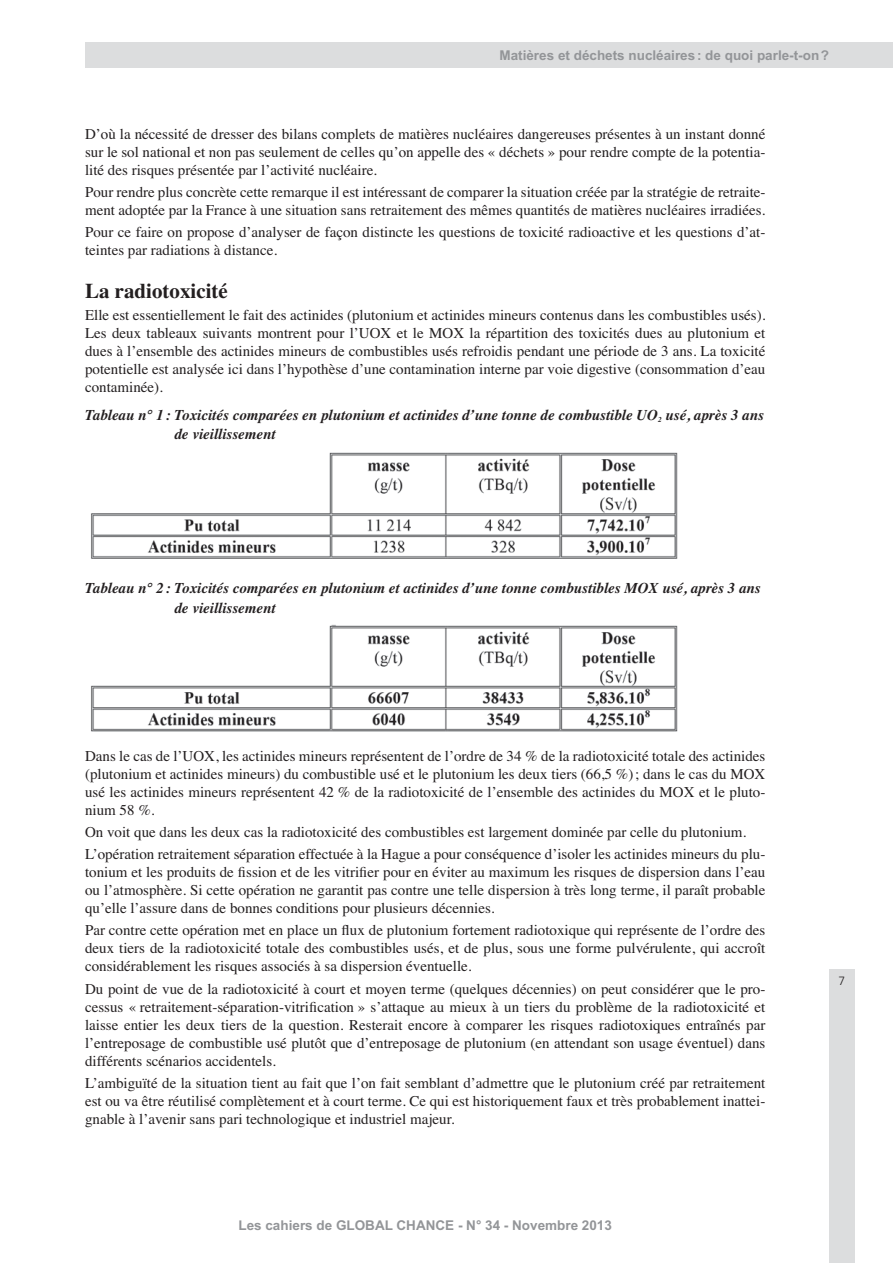
<style>
.page{position:relative;width:893px;height:1263px;background:#fff}
.page>*{position:absolute;margin:0;border:0;box-sizing:border-box;transform-origin:0 0}
.t1{font:700 21px "Times";color:#231f20}
.t2{font:15px/18px "Times";color:#231f20;text-align:justify}
.t3{font:italic 700 15px/19.5px "Times";color:#231f20}
.t4{font:700 13.5px "Arial";color:#939598}
.t5{font:300 12px "Frutiger";color:#231f20}
</style>
<div class="page">
<div style="left:829px;top:969px;width:26px;height:294px;background:#dcddde"></div>
<img style="left:91px;top:452px;width:587px;height:107px">
<img style="left:91px;top:624px;width:587px;height:108px">
<div style="left:85px;top:43px;width:808px;height:25px;background:#dcddde"></div>
<p class="t4" style="left:499px;top:48px;width:331px">Matières et déchets nucléaires : de quoi parle-t-on ?</p>
<p class="t2" style="left:85px;top:126px;width:682px">D’où la nécessité de dresser des bilans complets de matières nucléaires dangereuses présentes à un instant donné sur le sol national et non pas seulement de celles qu’on appelle des « déchets » pour rendre compte de la potentia&shy;lité des risques présentée par l’activité nucléaire.</p>
<p class="t2" style="left:85px;top:184px;width:682px">Pour rendre plus concrète cette remarque il est intéressant de comparer la situation créée par la stratégie de retraite&shy;ment adoptée par la France à une situation sans retraitement des mêmes quantités de matières nucléaires irradiées.</p>
<p class="t2" style="left:85px;top:225px;width:682px">Pour ce faire on propose d’analyser de façon distincte les questions de toxicité radioactive et les questions d’at&shy;teintes par radiations à distance.</p>
<h1 class="t1" style="left:85px;top:283px;width:144px">La radiotoxicité</h1>
<p class="t2" style="left:85px;top:307px;width:682px">Elle est essentiellement le fait des actinides (plutonium et actinides mineurs contenus dans les combustibles usés).<br>Les deux tableaux suivants montrent pour l’UOX et le MOX la répartition des toxicités dues au plutonium et dues à l’ensemble des actinides mineurs de combustibles usés refroidis pendant une période de 3 ans. La toxicité potentielle est analysée ici dans l’hypothèse d’une contamination interne par voie digestive (consommation d’eau contaminée).</p>
<p class="t3" style="left:174px;top:406px;width:591px;text-indent:-89px">Tableau n° 1 : Toxicités comparées en plutonium et actinides d’une tonne de combustible UO<sub>2</sub> usé, après 3 ans de vieillissement</p>
<p class="t3" style="left:174px;top:580px;width:588px;text-indent:-89px">Tableau n° 2 : Toxicités comparées en plutonium et actinides d’une tonne combustibles MOX usé, après 3 ans de vieillissement</p>
<p class="t2" style="left:85px;top:748px;width:682px">Dans le cas de l’UOX, les actinides mineurs représentent de l’ordre de 34 % de la radiotoxicité totale des actinides (plutonium et actinides mineurs) du combustible usé et le plutonium les deux tiers (66,5 %) ; dans le cas du MOX usé les actinides mineurs représentent 42 % de la radiotoxicité de l’ensemble des actinides du MOX et le pluto&shy;nium 58 %.</p>
<p class="t2" style="left:85px;top:822px;width:682px;line-height:22.2px">On voit que dans les deux cas la radiotoxicité des combustibles est largement dominée par celle du plutonium.<br>L’opération retraitement séparation effectuée à la Hague a pour conséquence d’isoler les actinides mineurs du plu-</p>
<p class="t2" style="left:85px;top:864px;width:682px">tonium et les produits de fission et de les vitrifier pour en éviter au maximum les risques de dispersion dans l’eau ou l’atmosphère. Si cette opération ne garantit pas contre une telle dispersion à très long terme, il paraît probable qu’elle l’assure dans de bonnes conditions pour plusieurs décennies.</p>
<p class="t2" style="left:85px;top:923px;width:682px">Par contre cette opération met en place un flux de plutonium fortement radiotoxique qui représente de l’ordre des deux tiers de la radiotoxicité totale des combustibles usés, et de plus, sous une forme pulvérulente, qui accroît considérablement les risques associés à sa dispersion éventuelle.</p>
<p class="t2" style="left:85px;top:981px;width:682px">Du point de vue de la radiotoxicité à court et moyen terme (quelques décennies) on peut considérer que le pro&shy;cessus « retraitement-séparation-vitrification » s’attaque au mieux à un tiers du problème de la radiotoxicité et laisse entier les deux tiers de la question. Resterait encore à comparer les risques radiotoxiques entraînés par l’entreposage de combustible usé plutôt que d’entreposage de plutonium (en attendant son usage éventuel) dans différents scénarios accidentels.</p>
<p class="t2" style="left:85px;top:1075px;width:682px">L’ambiguïté de la situation tient au fait que l’on fait semblant d’admettre que le plutonium créé par retraitement est ou va être réutilisé complètement et à court terme. Ce qui est historiquement faux et très probablement inattei&shy;gnable à l’avenir sans pari technologique et industriel majeur.</p>
<p class="t4" style="left:238px;top:1218px;width:375px">Les cahiers de GLOBAL CHANCE - N° 34 - Novembre 2013</p>
<p class="t5" style="left:839px;top:976px;width:8px">7</p>
</div>
